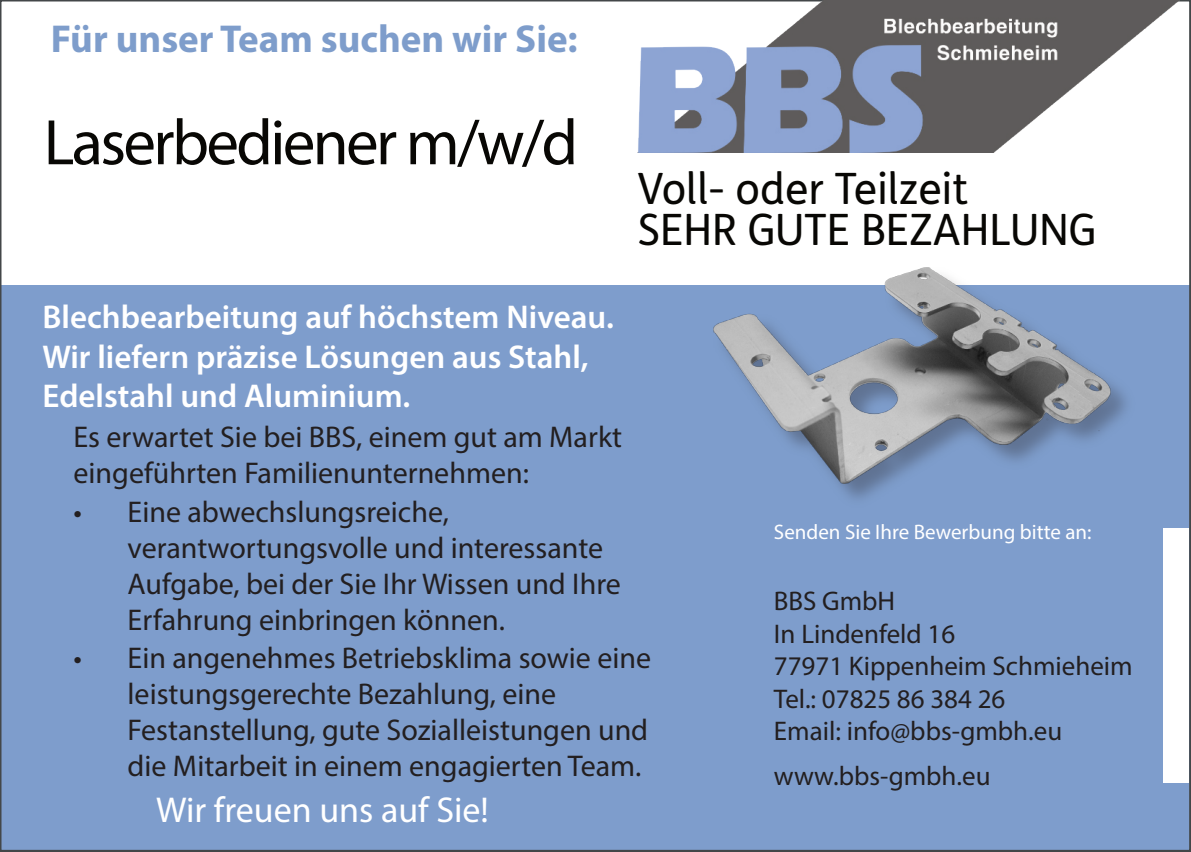
<style>
.page{position:relative;width:1191px;height:852px;background:#fff}
.page>*{position:absolute;margin:0;border:0;box-sizing:border-box;transform-origin:0 0}
.t1{font:64.8px "Myriad Pro";letter-spacing:-.04em;color:#080704}
.t2{font:43.2px/40.8px "FS Me";color:#080704}
.t3{font:700 39px "Myriad Pro";color:#7e9dcb}
.t4{font:36px "Myriad Pro";color:#fff}
.t5{font:600 33px/39.6px "Myriad Pro";color:#fff}
.t6{font:30px/36px "Myriad Pro";color:#231f20}
.t7{font:27px/32.4px "Myriad Pro";color:#231f20}
.t8{font:21px "Myriad Pro";color:#fff}
</style>
<div class="page">
<div style="left:0;top:285px;width:1191px;height:565px;background:#7e9dcc"></div>
<img style="left:838px;top:383px;width:289px;height:116px">
<img style="left:714px;top:267px;width:397px;height:216px">
<div style="left:1163px;top:527px;width:25px;height:255px;background:#fff"></div>
<img style="left:638px;top:1px;width:542px;height:151px">
<h3 class="t3" style="left:51px;top:23px;width:528px">Für unser Team suchen wir Sie:</h3>
<h1 class="t1" style="left:44px;top:115px;width:536px">Laserbediener m/w/d</h1>
<p class="t5" style="left:43px;top:300px;width:573px">Blechbearbeitung auf höchstem Niveau.<br>Wir liefern präzise Lösungen aus Stahl,<br>Edelstahl und Aluminium.</p>
<h2 class="t2" style="left:638px;top:173px;width:460px">Voll- oder Teilzeit<br>SEHR GUTE BEZAHLUNG</h2>
<p class="t6" style="left:74px;top:421px;width:550px">Es erwartet Sie bei BBS, einem gut am Markt eingeführten Familienunternehmen:</p>
<p class="t6" style="left:128px;top:496px;width:495px;text-indent:-54px">• Eine abwechslungsreiche, verantwortungsvolle und interessante Aufgabe, bei der Sie Ihr Wissen und Ihre Erfahrung einbringen können.</p>
<p class="t6" style="left:128px;top:642px;width:525px;text-indent:-54px">• Ein angenehmes Betriebsklima sowie eine leistungsgerechte Bezahlung, eine Festanstellung, gute Sozialleistungen und die Mitarbeit in einem engagierten Team.</p>
<p class="t4" style="left:156px;top:794px;width:334px">Wir freuen uns auf Sie!</p>
<p class="t8" style="left:774px;top:523px;width:319px">Senden Sie Ihre Bewerbung bitte an:</p>
<p class="t7" style="left:774px;top:587px;width:360px">BBS GmbH<br>In Lindenfeld 16<br>77971 Kippenheim Schmieheim<br>Tel.: 07825 86 384 26<br>Email: info@bbs-gmbh.eu</p>
<p class="t7" style="left:774px;top:761px;width:218px">www.bbs-gmbh.eu</p>
</div>
